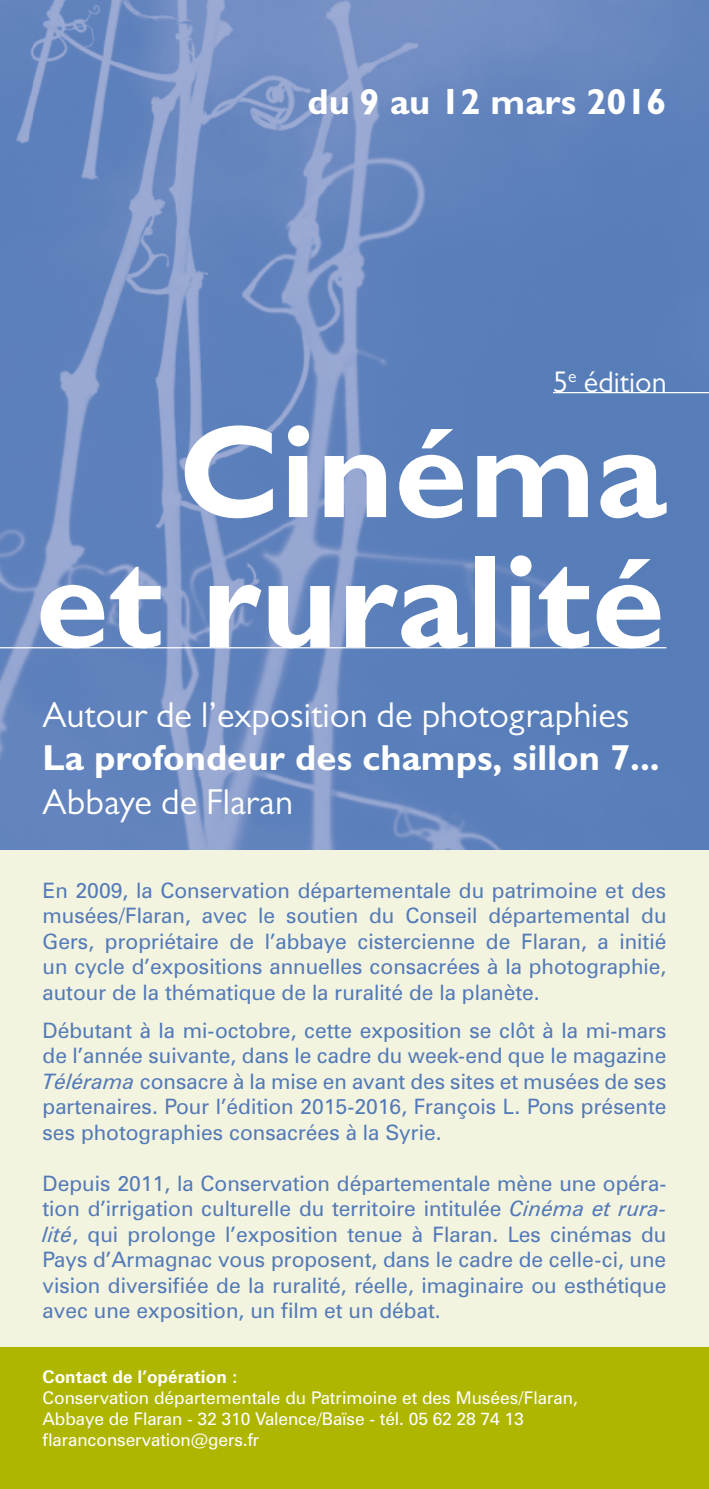
<style>
.page{position:relative;width:709px;height:1489px;background:#fff}
.page>*{position:absolute;margin:0;border:0;box-sizing:border-box;transform-origin:0 0}
.t1{font:700 132.5px/130px "Gill Sans MT Pro";color:#fff;text-align:right}
.t2{font:36.25px "Gill Sans MT Pro";color:#fff}
.t3{font:700 36.25px "Gill Sans MT Pro";color:#fff}
.t4{font:30px "Gill Sans MT Pro";color:#fff}
.t5{font:21.25px/25.5px "Zurich BT";color:#537ab8;text-align:justify}
.t6{font:17.5px/21px "Zurich BT";letter-spacing:-.005em;color:#fff}
.t7{font:700 17.5px "Zurich BT";color:#fff}
.s1{font-style:italic}
</style>
<div class="page">
<img style="left:0;top:0;width:709px;height:850px">
<div style="left:0;top:850px;width:709px;height:638px;background:#f3f4df"></div>
<div style="left:0;top:1346px;width:709px;height:142px;background:#afb600"></div>
<hr style="left:553px;top:392px;width:156px;height:1px;background:#fff">
<hr style="left:0;top:647px;width:666px;height:1px;background:#fff">
<h2 class="t3" style="left:307px;top:79px;width:360px">du 9 au 12 mars 2016</h2>
<h3 class="t4" style="left:553px;top:364px;width:115px">5<sup>e</sup> édition</h3>
<h1 class="t1" style="left:36px;top:404px;width:632px">Cinéma et ruralité</h1>
<h2 class="t2" style="left:43px;top:693px;width:588px">Autour de l’exposition de photographies</h2>
<h2 class="t3" style="left:43px;top:735px;width:618px">La profondeur des champs, sillon 7...</h2>
<h2 class="t2" style="left:43px;top:780px;width:252px">Abbaye de Flaran</h2>
<p class="t5" style="left:43px;top:877px;width:625px">En 2009, la Conservation départementale du patrimoine et des musées/Flaran, avec le soutien du Conseil départemental du Gers, propriétaire de l’abbaye cistercienne de Flaran, a initié un cycle d’expositions annuelles consacrées à la photographie, autour de la thématique de la ruralité de la planète.</p>
<p class="t5" style="left:43px;top:1017px;width:625px">Débutant à la mi-octobre, cette exposition se clôt à la mi-mars de l’année suivante, dans le cadre du week-end que le magazine <span class="s1">Télérama</span> consacre à la mise en avant des sites et musées de ses partenaires. Pour l’édition 2015-2016, François L. Pons présente ses photographies consacrées à la Syrie.</p>
<p class="t5" style="left:43px;top:1170px;width:625px">Depuis 2011, la Conservation départementale mène une opéra&shy;tion d’irrigation culturelle du territoire intitulée <span class="s1">Cinéma et rura&shy;lité</span>, qui prolonge l’exposition tenue à Flaran. Les cinémas du Pays d’Armagnac vous proposent, dans le cadre de celle-ci, une vision diversifiée de la ruralité, réelle, imaginaire ou esthétique avec une exposition, un film et un débat.</p>
<p class="t7" style="left:43px;top:1366px;width:197px">Contact de l’opération :</p>
<p class="t6" style="left:43px;top:1387px;width:537px">Conservation départementale du Patrimoine et des Musées/Flaran,<br>Abbaye de Flaran - 32 310 Valence/Baïse - tél. 05 62 28 74 13 flaranconservation@gers.fr</p>
</div>
